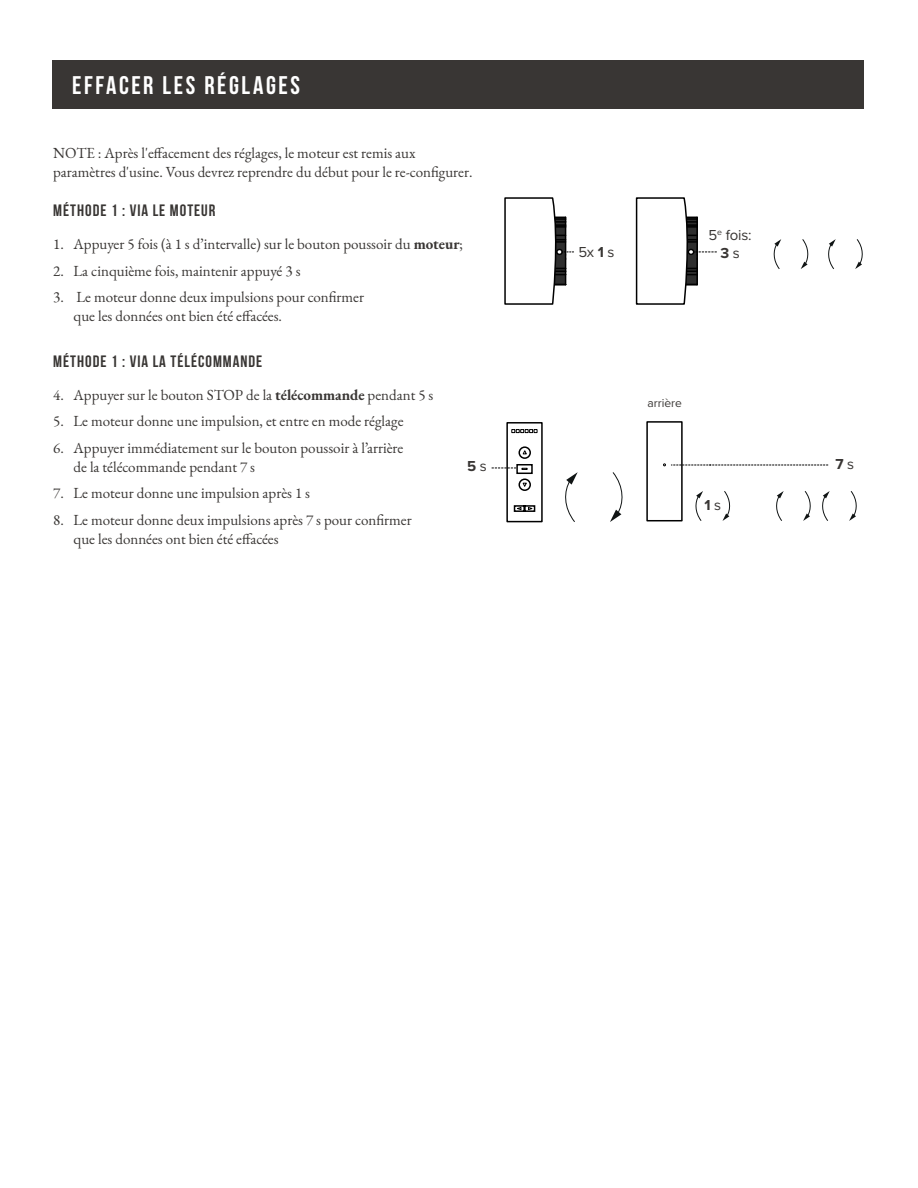
<style>
.page{position:relative;width:918px;height:1188px;background:#fff}
.page>*{position:absolute;margin:0;border:0;box-sizing:border-box;transform-origin:0 0}
.t1{font:700 25.5px "Bebas Neue";letter-spacing:.1em;color:#fff}
.t2{font:700 16.5px "Bebas Neue";letter-spacing:.06em;color:#393634}
.t3{font:15px/19.5px "EB Garamond";color:#393634}
.t4{font:15px "Proxima Nova";letter-spacing:-.01em;color:#393634}
.t5{font:700 15px "Proxima Nova";color:#393634}
.t6{font:12px "Proxima Nova";color:#393634}
.s1{font-weight:700}
.s2{font-weight:400}
</style>
<div class="page">
<div style="left:53px;top:61px;width:811px;height:48px;background:#393634"></div>
<svg style="left:504px;top:197px;width:70px;height:108px"></svg>
<svg style="left:635px;top:197px;width:81px;height:108px"></svg>
<svg style="left:855px;top:239px;width:8px;height:30px"></svg>
<svg style="left:828px;top:239px;width:8px;height:30px"></svg>
<svg style="left:803px;top:491px;width:8px;height:30px"></svg>
<svg style="left:776px;top:491px;width:8px;height:30px"></svg>
<svg style="left:849px;top:491px;width:8px;height:30px"></svg>
<svg style="left:822px;top:491px;width:8px;height:30px"></svg>
<svg style="left:801px;top:239px;width:8px;height:30px"></svg>
<svg style="left:773px;top:239px;width:8px;height:30px"></svg>
<svg style="left:722px;top:491px;width:9px;height:30px"></svg>
<svg style="left:695px;top:491px;width:8px;height:30px"></svg>
<div style="left:506px;top:422px;width:37px;height:100px;border:2px solid #000"></div>
<svg style="left:511px;top:429px;width:26px;height:4px"></svg>
<svg style="left:492px;top:446px;width:44px;height:67px"></svg>
<svg style="left:610px;top:472px;width:13px;height:50px"></svg>
<svg style="left:565px;top:472px;width:13px;height:50px"></svg>
<div style="left:646px;top:421px;width:37px;height:100px;border:2px solid #000"></div>
<svg style="left:663px;top:463px;width:165px;height:3px"></svg>
<p class="t1" style="left:72px;top:72px;width:229px">EFFACER LES RÉGLAGES</p>
<p class="t3" style="left:53px;top:143px;width:421px">NOTE : Après l'effacement des réglages, le moteur est remis aux paramètres d'usine. Vous devrez reprendre du début pour le re-configurer.</p>
<p class="t2" style="left:53px;top:202px;width:164px">MÉTHODE 1 : VIA LE MOTEUR</p>
<p class="t3" style="left:53px;top:235px;width:411px">1. Appuyer 5 fois (à 1 s d’intervalle) sur le bouton poussoir du <span class="s1">moteur</span>;</p>
<p class="t3" style="left:53px;top:261px;width:249px">2. La cinquième fois, maintenir appuyé 3 s</p>
<p class="t3" style="left:74px;top:287px;width:292px;text-indent:-20px">3. Le moteur donne deux impulsions pour confirmer que les données ont bien été effacées.</p>
<p class="t2" style="left:53px;top:352px;width:211px">MÉTHODE 1 : VIA LA TÉLÉCOMMANDE</p>
<p class="t3" style="left:53px;top:385px;width:382px">4. Appuyer sur le bouton STOP de la <span class="s1">télécommande</span> pendant 5 s</p>
<p class="t3" style="left:53px;top:412px;width:352px">5. Le moteur donne une impulsion, et entre en mode réglage</p>
<p class="t3" style="left:74px;top:438px;width:331px;text-indent:-20px">6. Appuyer immédiatement sur le bouton poussoir à l’arrière de la télécommande pendant 7 s</p>
<p class="t3" style="left:53px;top:484px;width:258px">7. Le moteur donne une impulsion après 1 s</p>
<p class="t3" style="left:74px;top:510px;width:340px;text-indent:-20px">8. Le moteur donne deux impulsions après 7 s pour confirmer que les données ont bien été effacées</p>
<p class="t4" style="left:708px;top:224px;width:45px">5<sup>e</sup> fois:</p>
<p class="t4" style="left:578px;top:241px;width:38px">5x <span class="s1">1</span> s</p>
<p class="t5" style="left:721px;top:242px;width:21px">3 <span class="s2">s</span></p>
<p class="t6" style="left:648px;top:394px;width:36px">arrière</p>
<p class="t5" style="left:467px;top:455px;width:21px">5 <span class="s2">s</span></p>
<p class="t5" style="left:836px;top:453px;width:20px">7 <span class="s2">s</span></p>
<p class="t5" style="left:704px;top:494px;width:18px">1 <span class="s2">s</span></p>
</div>
